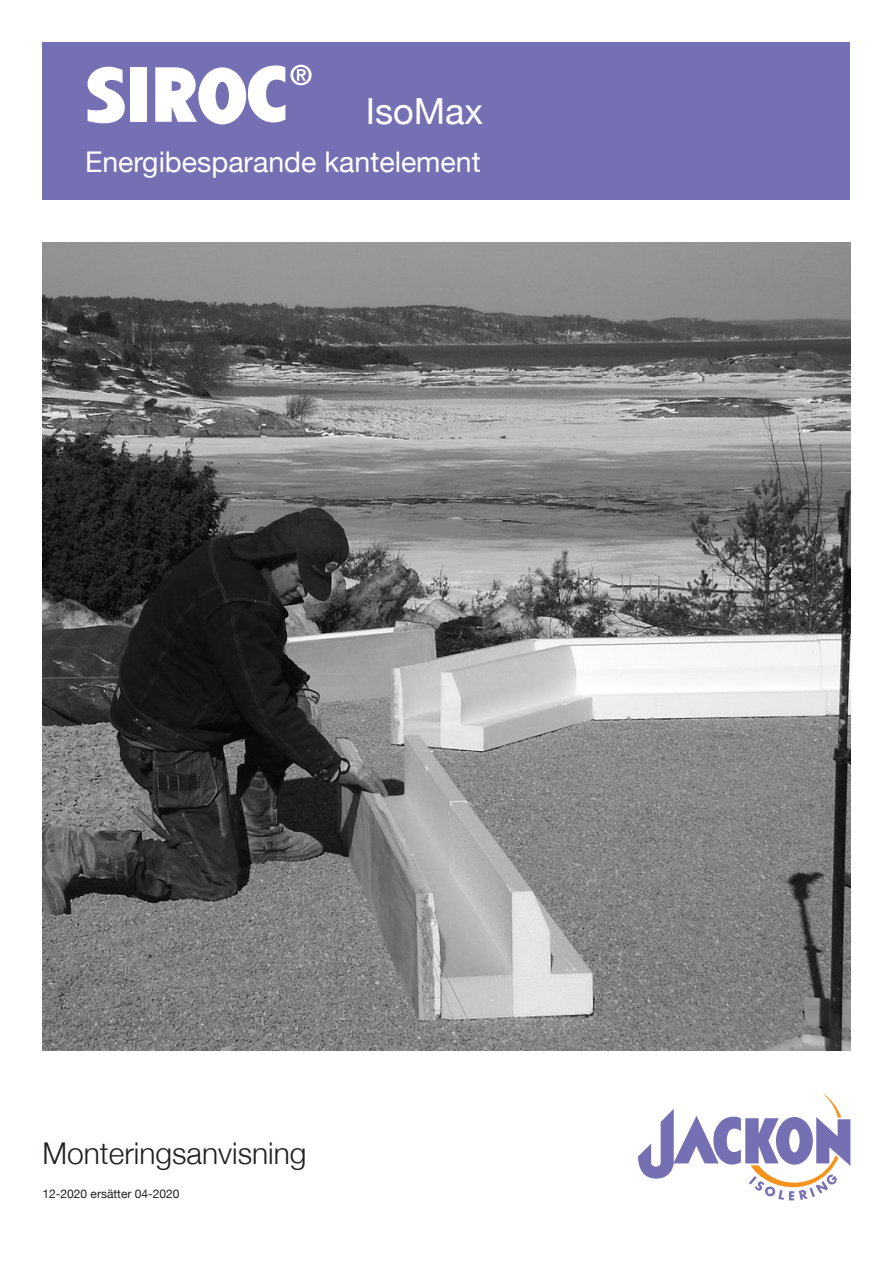
<style>
.page{position:relative;width:893px;height:1263px;background:#fff}
.page>*{position:absolute;margin:0;border:0;box-sizing:border-box;transform-origin:0 0}
.t1{font:36px "Helvetica Neue";color:#fff}
.t2{font:300 30px "Helvetica Neue";color:#231f20}
.t3{font:28.5px "Helvetica Neue";color:#fff}
.t4{font:12px "Helvetica Neue";color:#231f20}
</style>
<div class="page">
<img style="left:43px;top:242px;width:807px;height:808px">
<div style="left:43px;top:43px;width:807px;height:157px;background:#756fb3"></div>
<svg style="left:638px;top:1093px;width:212px;height:107px"></svg>
<svg style="left:87px;top:66px;width:38px;height:58px"></svg>
<div style="left:130px;top:67px;width:17px;height:55px;background:#fff"></div>
<svg style="left:155px;top:64px;width:157px;height:60px"></svg>
<p class="t1" style="left:366px;top:85px;width:119px">IsoMax</p>
<p class="t3" style="left:85px;top:141px;width:397px">Energibesparande kantelement</p>
<p class="t2" style="left:43px;top:1129px;width:266px">Monteringsanvisning</p>
<p class="t4" style="left:43px;top:1185px;width:138px">12-2020 ersätter 04-2020</p>
</div>
